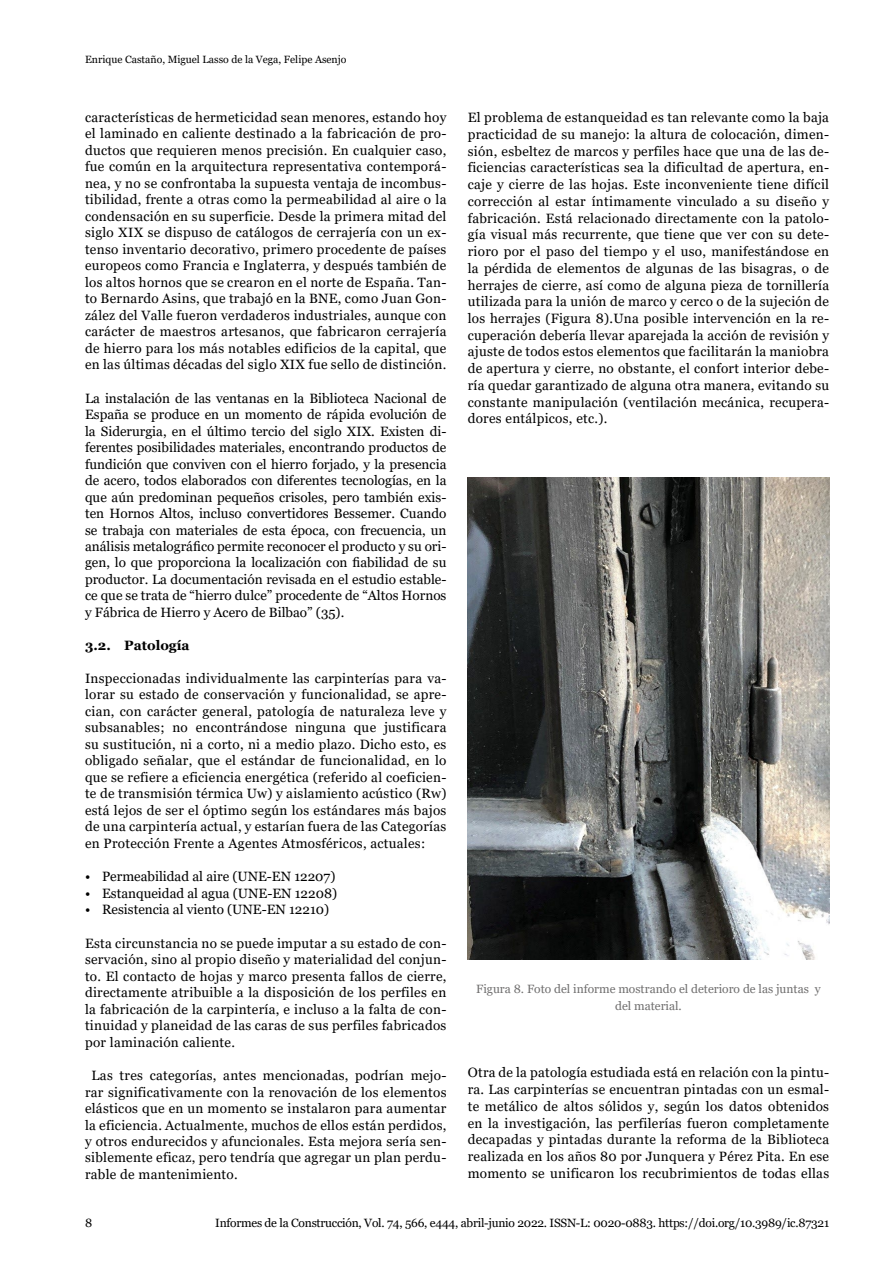
<style>
.page{position:relative;width:893px;height:1263px;background:#fff}
.page>*{position:absolute;margin:0;border:0;box-sizing:border-box;transform-origin:0 0}
.t1{font:13.5px/16.5px "Georgia";letter-spacing:.02em;color:#000;text-align:justify}
.t2{font:13.5px "Georgia";color:#000}
.t3{font:700 13.5px "Georgia";color:#000}
.t4{font:12px "Georgia";letter-spacing:-.02em;color:#000}
.t5{font:12px/16.8px "Georgia";color:#706f6f;text-align:center}
.t6{font:10.5px "Georgia";color:#000}
</style>
<div class="page">
<img style="left:468px;top:477px;width:361px;height:482px">
<p class="t6" style="left:85px;top:53px;width:263px">Enrique Castaño, Miguel Lasso de la Vega, Felipe Asenjo</p>
<p class="t1" style="left:85px;top:109px;width:363px">características de hermeticidad sean menores, estando hoy el laminado en caliente destinado a la fabricación de pro&shy;ductos que requieren menos precisión. En cualquier caso, fue común en la arquitectura representativa contemporá&shy;nea, y no se confrontaba la supuesta ventaja de incombus&shy;tibilidad, frente a otras como la permeabilidad al aire o la condensación en su superficie. Desde la primera mitad del siglo XIX se dispuso de catálogos de cerrajería con un ex&shy;tenso inventario decorativo, primero procedente de países europeos como Francia e Inglaterra, y después también de los altos hornos que se crearon en el norte de España. Tan&shy;to Bernardo Asins, que trabajó en la BNE, como Juan Gon&shy;zález del Valle fueron verdaderos industriales, aunque con carácter de maestros artesanos, que fabricaron cerrajería de hierro para los más notables edificios de la capital, que en las últimas décadas del siglo XIX fue sello de distinción.</p>
<p class="t1" style="left:85px;top:390px;width:363px">La instalación de las ventanas en la Biblioteca Nacional de España se produce en un momento de rápida evolución de la Siderurgia, en el último tercio del siglo XIX. Existen di&shy;ferentes posibilidades materiales, encontrando productos de fundición que conviven con el hierro forjado, y la presencia de acero, todos elaborados con diferentes tecnologías, en la que aún predominan pequeños crisoles, pero también exis&shy;ten Hornos Altos, incluso convertidores Bessemer. Cuando se trabaja con materiales de esta época, con frecuencia, un análisis metalográfico permite reconocer el producto y su ori&shy;gen, lo que proporciona la localización con fiabilidad de su productor. La documentación revisada en el estudio estable&shy;ce que se trata de “hierro dulce” procedente de “Altos Hornos y Fábrica de Hierro y Acero de Bilbao” (35).</p>
<p class="t3" style="left:85px;top:637px;width:106px">3.2. Patología</p>
<p class="t1" style="left:85px;top:670px;width:363px">Inspeccionadas individualmente las carpinterías para va&shy;lorar su estado de conservación y funcionalidad, se apre&shy;cian, con carácter general, patología de naturaleza leve y subsanables; no encontrándose ninguna que justificara su sustitución, ni a corto, ni a medio plazo. Dicho esto, es obligado señalar, que el estándar de funcionalidad, en lo que se refiere a eficiencia energética (referido al coeficien&shy;te de transmisión térmica Uw) y aislamiento acústico (Rw) está lejos de ser el óptimo según los estándares más bajos de una carpintería actual, y estarían fuera de las Categorías en Protección Frente a Agentes Atmosféricos, actuales:</p>
<p class="t2" style="left:85px;top:868px;width:252px">• Permeabilidad al aire (UNE-EN 12207)</p>
<p class="t2" style="left:85px;top:885px;width:254px">• Estanqueidad al agua (UNE-EN 12208)</p>
<p class="t2" style="left:85px;top:901px;width:246px">• Resistencia al viento (UNE-EN 12210)</p>
<p class="t1" style="left:85px;top:935px;width:363px">Esta circunstancia no se puede imputar a su estado de con&shy;servación, sino al propio diseño y materialidad del conjun&shy;to. El contacto de hojas y marco presenta fallos de cierre, directamente atribuible a la disposición de los perfiles en la fabricación de la carpintería, e incluso a la falta de con&shy;tinuidad y planeidad de las caras de sus perfiles fabricados por laminación caliente.</p>
<p class="t1" style="left:85px;top:1067px;width:363px;text-indent:7px">Las tres categorías, antes mencionadas, podrían mejo&shy;rar significativamente con la renovación de los elementos elásticos que en un momento se instalaron para aumentar la eficiencia. Actualmente, muchos de ellos están perdidos, y otros endurecidos y afuncionales. Esta mejora sería sen&shy;siblemente eficaz, pero tendría que agregar un plan perdu&shy;rable de mantenimiento.</p>
<p class="t1" style="left:468px;top:109px;width:363px">El problema de estanqueidad es tan relevante como la baja practicidad de su manejo: la altura de colocación, dimen&shy;sión, esbeltez de marcos y perfiles hace que una de las de&shy;ficiencias características sea la dificultad de apertura, en&shy;caje y cierre de las hojas. Este inconveniente tiene difícil corrección al estar íntimamente vinculado a su diseño y fabricación. Está relacionado directamente con la patolo&shy;gía visual más recurrente, que tiene que ver con su dete&shy;rioro por el paso del tiempo y el uso, manifestándose en la pérdida de elementos de algunas de las bisagras, o de herrajes de cierre, así como de alguna pieza de tornillería utilizada para la unión de marco y cerco o de la sujeción de los herrajes (Figura 8).Una posible intervención en la re&shy;cuperación debería llevar aparejada la acción de revisión y ajuste de todos estos elementos que facilitarán la maniobra de apertura y cierre, no obstante, el confort interior debe&shy;ría quedar garantizado de alguna otra manera, evitando su constante manipulación (ventilación mecánica, recupera&shy;dores entálpicos, etc.).</p>
<p class="t5" style="left:476px;top:981px;width:346px">Figura 8. Foto del informe mostrando el deterioro de las juntas y del material.</p>
<p class="t1" style="left:468px;top:1065px;width:363px">Otra de la patología estudiada está en relación con la pintu&shy;ra. Las carpinterías se encuentran pintadas con un esmal&shy;te metálico de altos sólidos y, según los datos obtenidos en la investigación, las perfilerías fueron completamente decapadas y pintadas durante la reforma de la Biblioteca realizada en los años 80 por Junquera y Pérez Pita. En ese momento se unificaron los recubrimientos de todas ellas</p>
<p class="t4" style="left:85px;top:1215px;width:9px">8</p>
<p class="t4" style="left:215px;top:1215px;width:615px">Informes de la Construcción, Vol. 74, 566, e444, abril-junio 2022. ISSN-L: 0020-0883. https://doi.org/10.3989/ic.87321</p>
</div>
